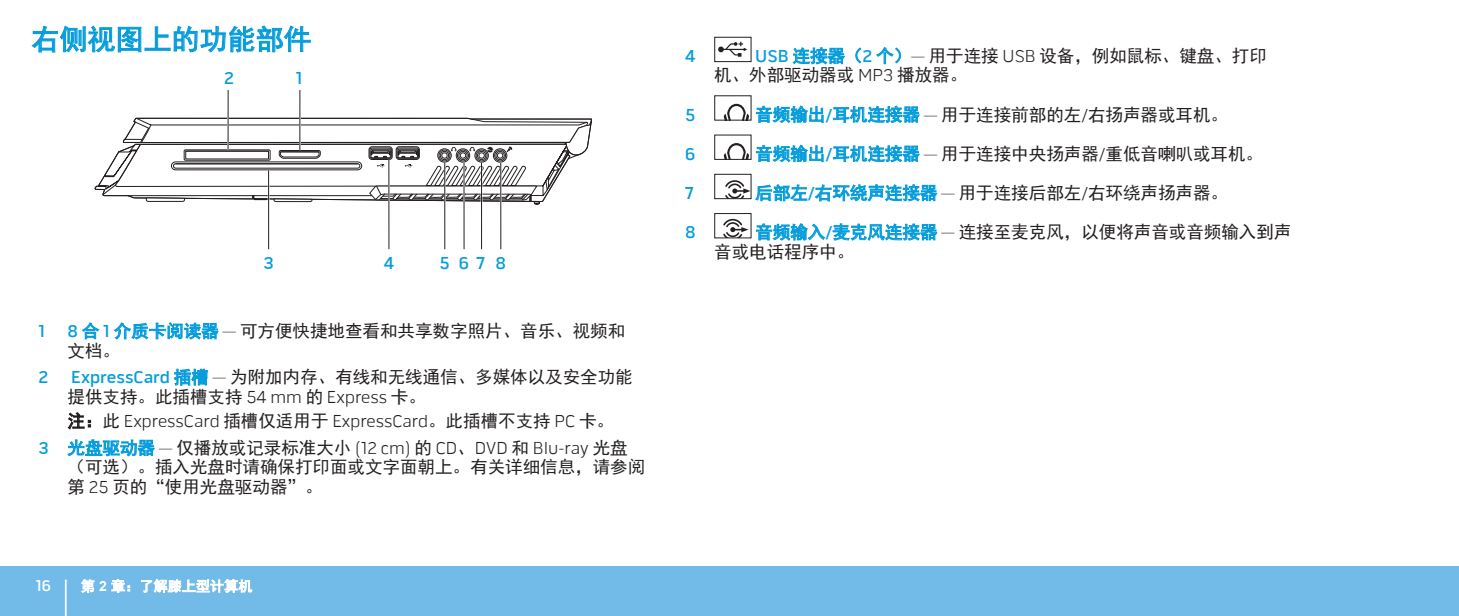
<style>
.page{position:relative;width:1459px;height:616px;background:#fff}
.page>*{position:absolute;margin:0;border:0;box-sizing:border-box;transform-origin:0 0}
.t1{font:28px "Sim Hei";color:#069ddc}
.t2{font:17.5px/19.2px "Sim Hei";color:#231f20}
.t3{font:300 17.5px/26.9px "Pill Alt 600 mg";color:#231f20}
.t4{font:500 17.5px "Pill Alt 600 mg";color:#069ddc}
.t5{font:500 15.75px "Pill Alt 600 mg";color:#fff}
.s1{font-family:"Pill Alt 600 mg";font-weight:500;color:#069ddc}
.s2{color:#069ddc}
.s3{font-family:"Pill Alt 600 mg";font-weight:300}
.s4{font-family:"Sim Hei";font-weight:400}
.s5{font-weight:500;color:#069ddc}
.s6{font-family:"Sim Hei";font-weight:400;color:#069ddc}
</style>
<div class="page">
<div style="left:0;top:566px;width:1458px;height:49px;background:#72bbe8"></div>
<hr style="left:1458px;top:566px;width:1px;height:49px;background:#72bbe8">
<hr style="left:65px;top:579px;width:2px;height:36px;background:#fff">
<svg style="left:81px;top:579px;width:13px;height:13px"></svg>
<svg style="left:111px;top:579px;width:19px;height:13px"></svg>
<svg style="left:141px;top:578px;width:111px;height:14px"></svg>
<svg style="left:718px;top:42px;width:29px;height:15px"></svg>
<div style="left:714px;top:37px;width:37px;height:25px;border:1px solid #231f20"></div>
<svg style="left:792px;top:47px;width:53px;height:17px"></svg>
<svg style="left:855px;top:48px;width:6px;height:15px"></svg>
<svg style="left:876px;top:47px;width:24px;height:17px"></svg>
<svg style="left:723px;top:104px;width:26px;height:14px"></svg>
<div style="left:714px;top:95px;width:37px;height:25px;border:1px solid #231f20"></div>
<svg style="left:756px;top:105px;width:67px;height:18px"></svg>
<svg style="left:833px;top:106px;width:87px;height:17px"></svg>
<svg style="left:723px;top:143px;width:26px;height:15px"></svg>
<div style="left:714px;top:134px;width:37px;height:26px;border:1px solid #231f20"></div>
<svg style="left:756px;top:145px;width:67px;height:17px"></svg>
<svg style="left:833px;top:145px;width:87px;height:17px"></svg>
<div style="left:714px;top:174px;width:37px;height:25px;border:1px solid #231f20"></div>
<svg style="left:725px;top:180px;width:82px;height:21px"></svg>
<svg style="left:814px;top:184px;width:123px;height:17px"></svg>
<svg style="left:723px;top:219px;width:25px;height:17px"></svg>
<div style="left:714px;top:213px;width:37px;height:25px;border:1px solid #231f20"></div>
<svg style="left:756px;top:223px;width:69px;height:17px"></svg>
<svg style="left:832px;top:223px;width:105px;height:17px"></svg>
<svg style="left:32px;top:25px;width:279px;height:28px"></svg>
<svg style="left:94px;top:118px;width:498px;height:87px"></svg>
<hr style="left:227px;top:90px;width:2px;height:59px;background:#fff">
<hr style="left:228px;top:90px;width:1px;height:59px;background:#231f20">
<hr style="left:268px;top:170px;width:1px;height:79px;background:#231f20">
<hr style="left:388px;top:160px;width:2px;height:89px;background:#fff">
<hr style="left:388px;top:160px;width:1px;height:89px;background:#231f20">
<hr style="left:444px;top:162px;width:2px;height:87px;background:#fff">
<hr style="left:444px;top:162px;width:1px;height:87px;background:#231f20">
<hr style="left:299px;top:90px;width:2px;height:60px;background:#fff">
<hr style="left:299px;top:90px;width:1px;height:60px;background:#231f20">
<hr style="left:463px;top:162px;width:2px;height:87px;background:#fff">
<hr style="left:464px;top:162px;width:1px;height:87px;background:#231f20">
<hr style="left:480px;top:162px;width:2px;height:87px;background:#fff">
<hr style="left:481px;top:162px;width:1px;height:87px;background:#231f20">
<hr style="left:500px;top:162px;width:2px;height:87px;background:#fff">
<hr style="left:500px;top:162px;width:1px;height:87px;background:#231f20">
<svg style="left:82px;top:322px;width:17px;height:17px"></svg>
<svg style="left:114px;top:322px;width:105px;height:17px"></svg>
<svg style="left:174px;top:368px;width:34px;height:17px"></svg>
<svg style="left:67px;top:412px;width:88px;height:45px"></svg>
<h1 class="t1" style="left:32px;top:25px;width:281px">右侧视图上的功能部件</h1>
<p class="t4" style="left:224px;top:67px;width:11px">2</p>
<p class="t4" style="left:296px;top:67px;width:8px">1</p>
<p class="t4" style="left:263px;top:253px;width:12px">3</p>
<p class="t4" style="left:384px;top:253px;width:12px">4</p>
<p class="t4" style="left:439px;top:253px;width:12px">5</p>
<p class="t4" style="left:459px;top:253px;width:49px">678</p>
<p class="t4" style="left:38px;top:321px;width:8px">1</p>
<p class="t2" style="left:67px;top:321px;width:559px"><span class="s1">8</span> <span class="s2">合</span> <span class="s1">1</span> <span class="s2">介质卡阅读器</span> <span class="s3">—</span> 可方便快捷地查看和共享数字照片、音乐、视频和文档。</p>
<p class="t4" style="left:38px;top:367px;width:11px">2</p>
<p class="t2" style="left:67px;top:367px;width:567px"><span class="s1">ExpressCard</span> <span class="s2">插槽</span> <span class="s3">—</span> 为附加内存、有线和无线通信、多媒体以及安全功能提供支持。此插槽支持 <span class="s3">54 mm</span> 的 <span class="s3">Express</span> 卡。</p>
<p class="t3" style="left:39px;top:407px;width:590px;text-indent:29px"><span class="s4">注：此</span> ExpressCard <span class="s4">插槽仅适用于</span> ExpressCard<span class="s4">。此插槽不支持</span> PC <span class="s4">卡。<br></span><span class="s5">3</span> <span class="s6">光盘驱动器</span> — <span class="s4">仅播放或记录标准大小</span> (12 cm) <span class="s4">的</span> CD<span class="s4">、</span>DVD <span class="s4">和</span> Blu-ray <span class="s4">光盘</span></p>
<p class="t2" style="left:67px;top:457px;width:579px">（可选）。插入光盘时请确保打印面或文字面朝上。有关详细信息，请参阅第 <span class="s3">25</span> 页的“使用光盘驱动器”。</p>
<p class="t5" style="left:36px;top:576px;width:17px">16</p>
<p class="t4" style="left:685px;top:46px;width:12px">4</p>
<p class="t2" style="left:714px;top:46px;width:554px;text-indent:41px"><span class="s1">USB</span> <span class="s2">连接器（</span><span class="s1">2</span> <span class="s2">个）</span><span class="s3">—</span> 用于连接 <span class="s3">USB</span> 设备，例如鼠标、键盘、打印机、外部驱动器或 <span class="s3">MP3</span> 播放器。</p>
<p class="t4" style="left:685px;top:104px;width:12px">5</p>
<p class="t2" style="left:755px;top:105px;width:474px"><span class="s2">音频输出</span><span class="s1">/</span><span class="s2">耳机连接器</span> <span class="s3">—</span> 用于连接前部的左<span class="s3">/</span>右扬声器或耳机。</p>
<p class="t4" style="left:685px;top:143px;width:12px">6</p>
<p class="t2" style="left:755px;top:144px;width:509px"><span class="s2">音频输出</span><span class="s1">/</span><span class="s2">耳机连接器</span> <span class="s3">—</span> 用于连接中央扬声器<span class="s3">/</span>重低音喇叭或耳机。</p>
<p class="t4" style="left:685px;top:183px;width:10px">7</p>
<p class="t2" style="left:755px;top:183px;width:474px"><span class="s2">后部左</span><span class="s1">/</span><span class="s2">右环绕声连接器</span> <span class="s3">—</span> 用于连接后部左<span class="s3">/</span>右环绕声扬声器。</p>
<p class="t4" style="left:685px;top:222px;width:12px">8</p>
<p class="t2" style="left:714px;top:222px;width:578px;text-indent:41px"><span class="s2">音频输入</span><span class="s1">/</span><span class="s2">麦克风连接器</span> <span class="s3">—</span> 连接至麦克风，以便将声音或音频输入到声音或电话程序中。</p>
</div>
